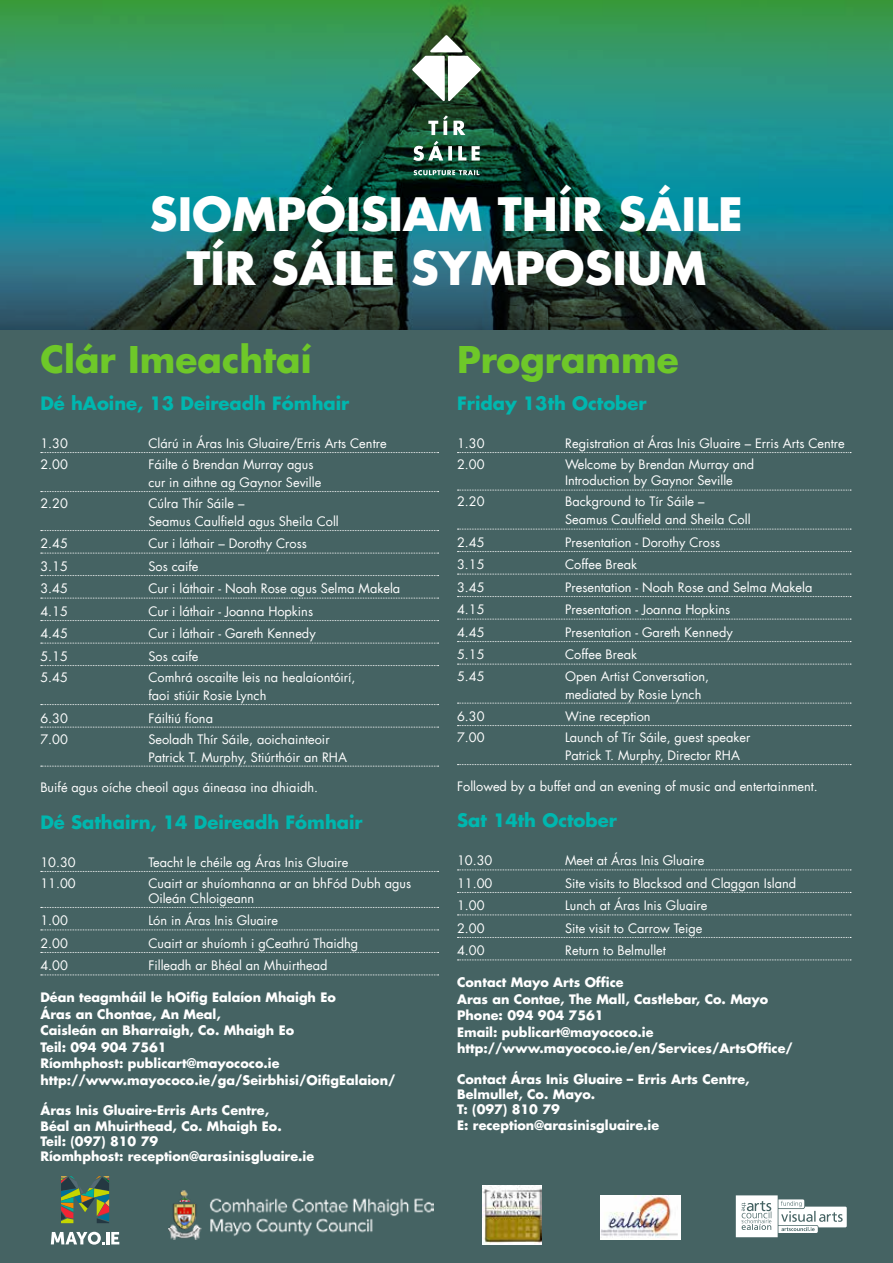
<style>
.page{position:relative;width:893px;height:1263px;background:#fff}
.page>*{position:absolute;margin:0;border:0;box-sizing:border-box;transform-origin:0 0}
.t1{font:700 45px/54px "Futura LT";color:#fff;text-align:center}
.t2{font:700 36px "Futura LT";color:#6ec829}
.t3{font:700 18px "Futura LT";color:#00b7af}
.t4{font:12.75px/18px "Futura LT";color:#fff}
.t5{font:700 12.75px/16.5px "Futura LT";color:#fff}
</style>
<div class="page">
<div style="left:0;top:330px;width:893px;height:933px;background:#456363"></div>
<svg style="left:0;top:0;width:893px;height:330px;background:#217566"></svg>
<img style="left:412px;top:35px;width:69px;height:140px">
<img style="left:482px;top:1185px;width:60px;height:59px">
<svg style="left:61px;top:1176px;width:48px;height:47px"></svg>
<svg style="left:51px;top:1232px;width:68px;height:12px"></svg>
<img style="left:169px;top:1190px;width:264px;height:50px">
<svg style="left:736px;top:1195px;width:111px;height:42px"></svg>
<svg style="left:457px;top:452px;width:394px;height:1px"></svg>
<svg style="left:457px;top:490px;width:394px;height:1px"></svg>
<svg style="left:457px;top:529px;width:394px;height:1px"></svg>
<svg style="left:457px;top:551px;width:394px;height:1px"></svg>
<svg style="left:457px;top:574px;width:394px;height:1px"></svg>
<svg style="left:457px;top:596px;width:394px;height:1px"></svg>
<svg style="left:457px;top:619px;width:394px;height:1px"></svg>
<svg style="left:457px;top:641px;width:394px;height:1px"></svg>
<svg style="left:457px;top:664px;width:394px;height:1px"></svg>
<svg style="left:457px;top:703px;width:394px;height:1px"></svg>
<svg style="left:457px;top:725px;width:394px;height:1px"></svg>
<svg style="left:457px;top:764px;width:394px;height:1px"></svg>
<svg style="left:457px;top:869px;width:394px;height:1px"></svg>
<svg style="left:457px;top:892px;width:394px;height:1px"></svg>
<svg style="left:457px;top:914px;width:394px;height:1px"></svg>
<svg style="left:457px;top:937px;width:394px;height:1px"></svg>
<svg style="left:457px;top:959px;width:394px;height:1px"></svg>
<svg style="left:41px;top:452px;width:398px;height:1px"></svg>
<svg style="left:41px;top:491px;width:398px;height:1px"></svg>
<svg style="left:41px;top:530px;width:398px;height:1px"></svg>
<svg style="left:41px;top:553px;width:398px;height:1px"></svg>
<svg style="left:41px;top:575px;width:398px;height:1px"></svg>
<svg style="left:41px;top:598px;width:398px;height:1px"></svg>
<svg style="left:41px;top:620px;width:398px;height:1px"></svg>
<svg style="left:41px;top:643px;width:398px;height:1px"></svg>
<svg style="left:41px;top:665px;width:398px;height:1px"></svg>
<svg style="left:41px;top:704px;width:398px;height:1px"></svg>
<svg style="left:41px;top:727px;width:398px;height:1px"></svg>
<svg style="left:41px;top:766px;width:398px;height:1px"></svg>
<svg style="left:41px;top:871px;width:398px;height:1px"></svg>
<svg style="left:41px;top:907px;width:398px;height:1px"></svg>
<svg style="left:41px;top:929px;width:398px;height:1px"></svg>
<svg style="left:41px;top:952px;width:398px;height:1px"></svg>
<svg style="left:41px;top:974px;width:398px;height:1px"></svg>
<img style="left:600px;top:1195px;width:80px;height:44px">
<h1 class="t1" style="left:150px;top:186px;width:595px">SIOMPÓISIAM THÍR SÁILE<br>TÍR SÁILE SYMPOSIUM</h1>
<h2 class="t2" style="left:40px;top:336px;width:273px">Clár Imeachtaí</h2>
<h3 class="t3" style="left:40px;top:391px;width:311px">Dé hAoine, 13 Deireadh Fómhair</h3>
<p class="t4" style="left:40px;top:434px;width:29px">1.30</p>
<p class="t4" style="left:148px;top:434px;width:240px">Clárú in Áras Inis Gluaire/Erris Arts Centre</p>
<p class="t4" style="left:40px;top:455px;width:29px">2.00</p>
<p class="t4" style="left:148px;top:455px;width:174px">Fáilte ó Brendan Murray agus cur in aithne ag Gaynor Seville</p>
<p class="t4" style="left:40px;top:494px;width:29px">2.20</p>
<p class="t4" style="left:148px;top:494px;width:192px">Cúlra Thír Sáile –<br>Seamus Caulfield agus Sheila Coll</p>
<p class="t4" style="left:40px;top:535px;width:29px">2.45</p>
<p class="t4" style="left:148px;top:535px;width:160px">Cur i láthair – Dorothy Cross</p>
<p class="t4" style="left:40px;top:557px;width:29px">3.15</p>
<p class="t4" style="left:148px;top:557px;width:52px">Sos caife</p>
<p class="t4" style="left:40px;top:580px;width:29px">3.45</p>
<p class="t4" style="left:148px;top:580px;width:253px">Cur i láthair - Noah Rose agus Selma Makela</p>
<p class="t4" style="left:40px;top:602px;width:29px">4.15</p>
<p class="t4" style="left:148px;top:602px;width:166px">Cur i láthair - Joanna Hopkins</p>
<p class="t4" style="left:40px;top:625px;width:29px">4.45</p>
<p class="t4" style="left:148px;top:625px;width:169px">Cur i láthair - Gareth Kennedy</p>
<p class="t4" style="left:40px;top:647px;width:29px">5.15</p>
<p class="t4" style="left:148px;top:647px;width:52px">Sos caife</p>
<p class="t4" style="left:40px;top:668px;width:29px">5.45</p>
<p class="t4" style="left:148px;top:668px;width:209px">Comhrá oscailte leis na healaíontóirí, faoi stiúir Rosie Lynch</p>
<p class="t4" style="left:40px;top:709px;width:29px">6.30</p>
<p class="t4" style="left:148px;top:709px;width:66px">Fáiltiú fíona</p>
<p class="t4" style="left:40px;top:730px;width:29px">7.00</p>
<p class="t4" style="left:148px;top:730px;width:200px">Seoladh Thír Sáile, aoichainteoir<br>Patrick T. Murphy, Stiúrthóir an RHA</p>
<p class="t4" style="left:40px;top:778px;width:279px">Buifé agus oíche cheoil agus áineasa ina dhiaidh.</p>
<h3 class="t3" style="left:40px;top:810px;width:324px">Dé Sathairn, 14 Deireadh Fómhair</h3>
<p class="t4" style="left:40px;top:853px;width:37px">10.30</p>
<p class="t4" style="left:148px;top:853px;width:201px">Teacht le chéile ag Áras Inis Gluaire</p>
<p class="t4" style="left:40px;top:874px;width:37px">11.00</p>
<p class="t4" style="left:148px;top:876px;width:264px;line-height:15px">Cuairt ar shuíomhanna ar an bhFód Dubh agus<br>Oileán Chloigeann</p>
<p class="t4" style="left:40px;top:912px;width:29px">1.00</p>
<p class="t4" style="left:148px;top:912px;width:131px">Lón in Áras Inis Gluaire</p>
<p class="t4" style="left:40px;top:934px;width:29px">2.00</p>
<p class="t4" style="left:148px;top:934px;width:211px">Cuairt ar shuíomh i gCeathrú Thaidhg</p>
<p class="t4" style="left:40px;top:957px;width:29px">4.00</p>
<p class="t4" style="left:148px;top:957px;width:181px">Filleadh ar Bhéal an Mhuirthead</p>
<p class="t5" style="left:40px;top:989px;width:357px">Déan teagmháil le hOifig Ealaíon Mhaigh Eo<br>Áras an Chontae, An Meal,<br>Caisleán an Bharraigh, Co. Mhaigh Eo<br>Teil: 094 904 7561<br>Ríomhphost: publicart@mayococo.ie http://www.mayococo.ie/ga/Seirbhisi/OifigEalaion/</p>
<p class="t5" style="left:40px;top:1102px;width:275px;line-height:15.3px">Áras Inis Gluaire-Erris Arts Centre,<br>Béal an Mhuirthead, Co. Mhaigh Eo.<br>Teil: (097) 810 79<br>Ríomhphost: reception@arasinisgluaire.ie</p>
<h2 class="t2" style="left:457px;top:336px;width:223px">Programme</h2>
<h3 class="t3" style="left:457px;top:391px;width:191px">Friday 13th October</h3>
<p class="t4" style="left:457px;top:434px;width:29px">1.30</p>
<p class="t4" style="left:565px;top:434px;width:281px">Registration at Áras Inis Gluaire – Erris Arts Centre</p>
<p class="t4" style="left:457px;top:455px;width:29px">2.00</p>
<p class="t4" style="left:565px;top:456px;width:191px;line-height:16.5px">Welcome by Brendan Murray and<br>Introduction by Gaynor Seville</p>
<p class="t4" style="left:457px;top:493px;width:29px">2.20</p>
<p class="t4" style="left:565px;top:493px;width:187px">Background to Tír Sáile –<br>Seamus Caulfield and Sheila Coll</p>
<p class="t4" style="left:457px;top:533px;width:29px">2.45</p>
<p class="t4" style="left:565px;top:533px;width:157px">Presentation - Dorothy Cross</p>
<p class="t4" style="left:457px;top:556px;width:29px">3.15</p>
<p class="t4" style="left:565px;top:556px;width:73px">Coffee Break</p>
<p class="t4" style="left:457px;top:578px;width:29px">3.45</p>
<p class="t4" style="left:565px;top:578px;width:249px">Presentation - Noah Rose and Selma Makela</p>
<p class="t4" style="left:457px;top:601px;width:29px">4.15</p>
<p class="t4" style="left:565px;top:601px;width:167px">Presentation - Joanna Hopkins</p>
<p class="t4" style="left:457px;top:623px;width:29px">4.45</p>
<p class="t4" style="left:565px;top:623px;width:169px">Presentation - Gareth Kennedy</p>
<p class="t4" style="left:457px;top:646px;width:29px">5.15</p>
<p class="t4" style="left:565px;top:646px;width:73px">Coffee Break</p>
<p class="t4" style="left:457px;top:667px;width:29px">5.45</p>
<p class="t4" style="left:565px;top:667px;width:146px">Open Artist Conversation, mediated by Rosie Lynch</p>
<p class="t4" style="left:457px;top:707px;width:29px">6.30</p>
<p class="t4" style="left:565px;top:707px;width:87px">Wine reception</p>
<p class="t4" style="left:457px;top:728px;width:29px">7.00</p>
<p class="t4" style="left:565px;top:728px;width:187px">Launch of Tír Sáile, guest speaker<br>Patrick T. Murphy, Director RHA</p>
<p class="t4" style="left:457px;top:777px;width:362px">Followed by a buffet and an evening of music and entertainment.</p>
<h3 class="t3" style="left:457px;top:809px;width:161px">Sat 14th October</h3>
<p class="t4" style="left:457px;top:852px;width:37px">10.30</p>
<p class="t4" style="left:565px;top:852px;width:141px">Meet at Áras Inis Gluaire</p>
<p class="t4" style="left:457px;top:874px;width:37px">11.00</p>
<p class="t4" style="left:565px;top:874px;width:233px">Site visits to Blacksod and Claggan Island</p>
<p class="t4" style="left:457px;top:897px;width:29px">1.00</p>
<p class="t4" style="left:565px;top:897px;width:144px">Lunch at Áras Inis Gluaire</p>
<p class="t4" style="left:457px;top:919px;width:29px">2.00</p>
<p class="t4" style="left:565px;top:919px;width:139px">Site visit to Carrow Teige</p>
<p class="t4" style="left:457px;top:942px;width:29px">4.00</p>
<p class="t4" style="left:565px;top:942px;width:102px">Return to Belmullet</p>
<p class="t5" style="left:457px;top:974px;width:337px">Contact Mayo Arts Office<br>Aras an Contae, The Mall, Castlebar, Co. Mayo Phone: 094 904 7561<br>Email: publicart@mayococo.ie http://www.mayococo.ie/en/Services/ArtsOffice/</p>
<p class="t5" style="left:457px;top:1071px;width:294px;line-height:15.3px">Contact Áras Inis Gluaire – Erris Arts Centre,<br>Belmullet, Co. Mayo.<br>T: (097) 810 79<br>E: reception@arasinisgluaire.ie</p>
</div>
